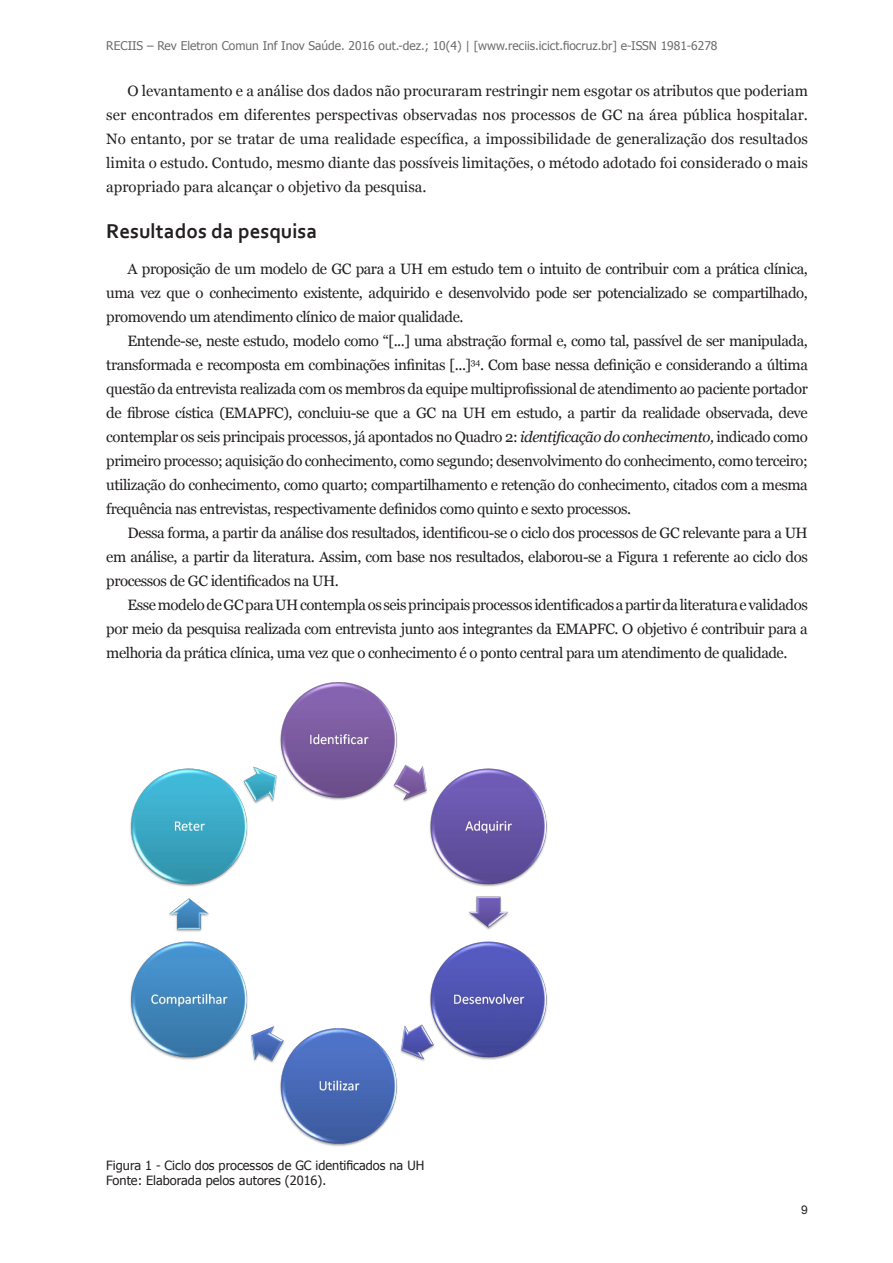
<style>
.page{position:relative;width:893px;height:1263px;background:#fff}
.page>*{position:absolute;margin:0;border:0;box-sizing:border-box;transform-origin:0 0}
.t1{font:700 21px "Corbel";color:#231f20}
.t2{font:15px/24px "Georgia";letter-spacing:-.03em;color:#231f20;text-align:justify}
.t3{font:12.75px/15px "Tahoma";color:#231f20}
.t4{font:12px "Tahoma";color:#6c6d70}
.t5{font:12px "Arial";color:#231f20}
.s1{font-style:italic}
</style>
<div class="page">
<img style="left:130px;top:682px;width:418px;height:465px">
<p class="t4" style="left:106px;top:38px;width:613px">RECIIS – Rev Eletron Comun Inf Inov Saúde. 2016 out.-dez.; 10(4) | [www.reciis.icict.fiocruz.br] e-ISSN 1981-6278</p>
<p class="t2" style="left:106px;top:79px;width:703px;text-indent:21px">O levantamento e a análise dos dados não procuraram restringir nem esgotar os atributos que poderiam ser encontrados em diferentes perspectivas observadas nos processos de GC na área pública hospitalar.<br>No entanto, por se tratar de uma realidade específica, a impossibilidade de generalização dos resultados limita o estudo. Contudo, mesmo diante das possíveis limitações, o método adotado foi considerado o mais apropriado para alcançar o objetivo da pesquisa.</p>
<h1 class="t1" style="left:106px;top:218px;width:212px">Resultados da pesquisa</h1>
<p class="t2" style="left:106px;top:257px;width:703px;text-indent:21px">A proposição de um modelo de GC para a UH em estudo tem o intuito de contribuir com a prática clínica, uma vez que o conhecimento existente, adquirido e desenvolvido pode ser potencializado se compartilhado, promovendo um atendimento clínico de maior qualidade.</p>
<p class="t2" style="left:106px;top:329px;width:703px;text-indent:21px">Entende-se, neste estudo, modelo como “[...] uma abstração formal e, como tal, passível de ser manipulada, transformada e recomposta em combinações infinitas [...]<sup>34</sup>. Com base nessa definição e considerando a última questão da entrevista realizada com os membros da equipe multiprofissional de atendimento ao paciente portador de fibrose cística (EMAPFC), concluiu-se que a GC na UH em estudo, a partir da realidade observada, deve contemplar os seis principais processos, já apontados no Quadro 2: <span class="s1">identificação do conhecimento,</span> indicado como primeiro processo; aquisição do conhecimento, como segundo; desenvolvimento do conhecimento, como terceiro; utilização do conhecimento, como quarto; compartilhamento e retenção do conhecimento, citados com a mesma frequência nas entrevistas, respectivamente definidos como quinto e sexto processos.</p>
<p class="t2" style="left:106px;top:521px;width:703px;text-indent:21px">Dessa forma, a partir da análise dos resultados, identificou-se o ciclo dos processos de GC relevante para a UH em análise, a partir da literatura. Assim, com base nos resultados, elaborou-se a Figura 1 referente ao ciclo dos processos de GC identificados na UH.</p>
<p class="t2" style="left:106px;top:593px;width:703px;text-indent:21px">Esse modelo de GC para UH contempla os seis principais processos identificados a partir da literatura e validados por meio da pesquisa realizada com entrevista junto aos integrantes da EMAPFC. O objetivo é contribuir para a melhoria da prática clínica, uma vez que o conhecimento é o ponto central para um atendimento de qualidade.</p>
<p class="t3" style="left:106px;top:1157px;width:319px">Figura 1 - Ciclo dos processos de GC identificados na UH<br>Fonte: Elaborada pelos autores (2016).</p>
<p class="t5" style="left:801px;top:1202px;width:8px">9</p>
</div>
